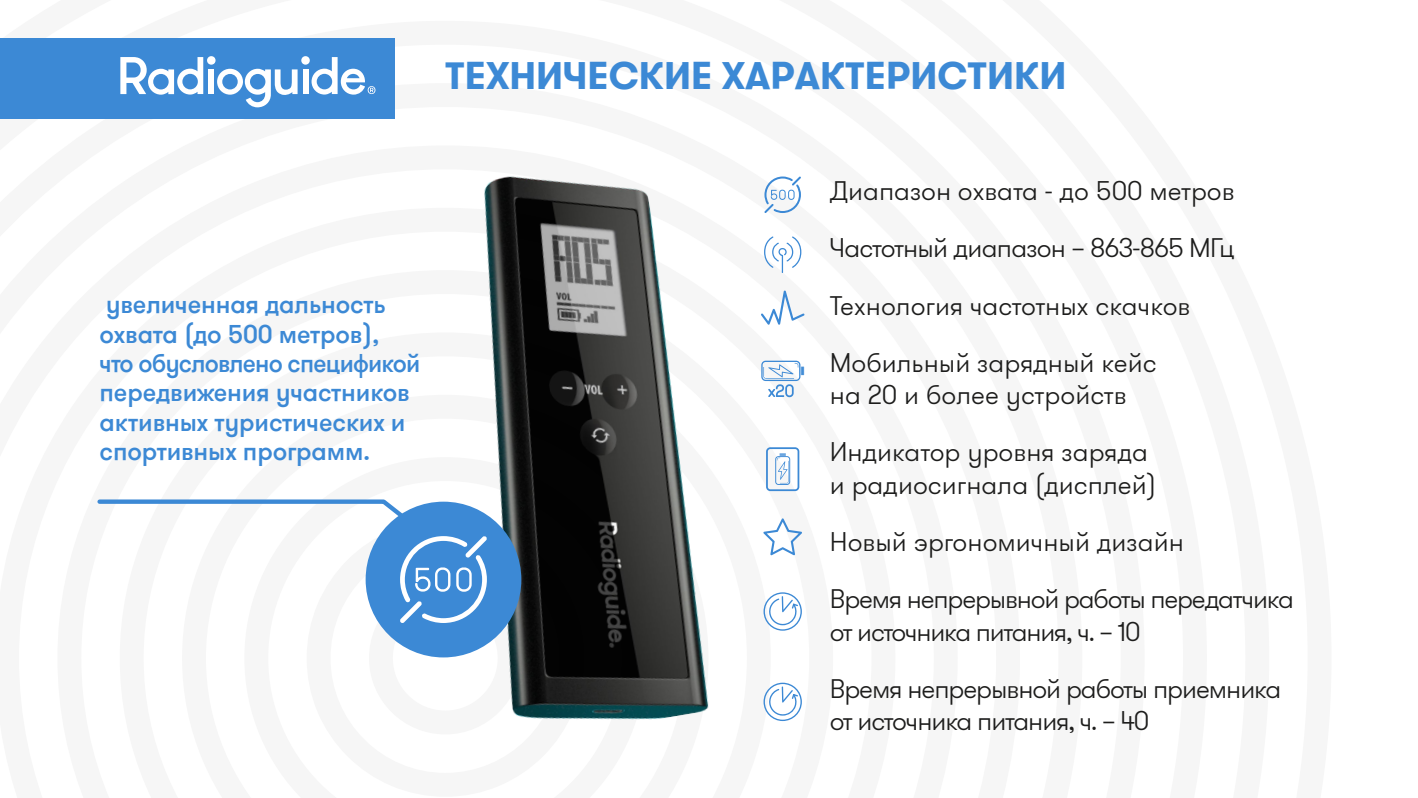
<style>
.page{position:relative;width:1418px;height:798px;background:#fff}
.page>*{position:absolute;margin:0;border:0;box-sizing:border-box;transform-origin:0 0}
.t1{font:700 38.25px "GT Walsheim Pro";color:#3c89d5}
.t2{font:300 26.88px/57.2px "GT Walsheim Pro";color:#1d1d1c}
.t3{font:300 26.88px/57.2px "GT Walsheim Pro";letter-spacing:-.04em;color:#1d1d1c}
.t4{font:500 25.62px/29.4px "GT Walsheim Pro";letter-spacing:-.005em;color:#3c89d5}
</style>
<div class="page">
<div style="left:0;top:39px;width:395px;height:80px;background:#3c89d5"></div>
<svg style="left:120px;top:56px;width:255px;height:51px"></svg>
<svg style="left:761px;top:290px;width:43px;height:34px"></svg>
<svg style="left:761px;top:360px;width:43px;height:37px"></svg>
<svg style="left:764px;top:236px;width:37px;height:37px"></svg>
<svg style="left:764px;top:176px;width:37px;height:37px"></svg>
<svg style="left:766px;top:447px;width:33px;height:44px"></svg>
<svg style="left:763px;top:518px;width:39px;height:37px"></svg>
<svg style="left:763px;top:592px;width:39px;height:38px"></svg>
<svg style="left:763px;top:682px;width:39px;height:38px"></svg>
<img style="left:413px;top:176px;width:296px;height:544px">
<div style="left:365px;top:501px;width:156px;height:156px;background:#3c89d5;border-radius:50%"></div>
<svg style="left:97px;top:497px;width:390px;height:125px"></svg>
<h1 class="t1" style="left:445px;top:50px;width:622px">ТЕХНИЧЕСКИЕ ХАРАКТЕРИСТИКИ</h1>
<p class="t4" style="left:100px;top:290px;width:322px">увеличенная дальность охвата (до 500 метров),<br>что обусловлено спецификой передвижения участников активных туристических и спортивных программ.</p>
<p class="t2" style="left:829px;top:162px;width:406px">Диапазон охвата - до 500 метров<br>Частотный диапазон – 863-865 МГц<br>Технология частотных скачков<br>Мобильный зарядный кейс</p>
<p class="t2" style="left:829px;top:366px;width:320px">на 20 и более устройств<br>Индикатор уровня заряда</p>
<p class="t2" style="left:829px;top:456px;width:465px">и радиосигнала (дисплей)<br>Новый эргономичный дизайн<br>Время непрерывной работы передатчика</p>
<p class="t3" style="left:829px;top:603px;width:453px">от источника питания, ч. – 10<br>Время непрерывной работы приемника</p>
<p class="t3" style="left:829px;top:692px;width:321px">от источника питания, ч. – 40</p>
</div>
